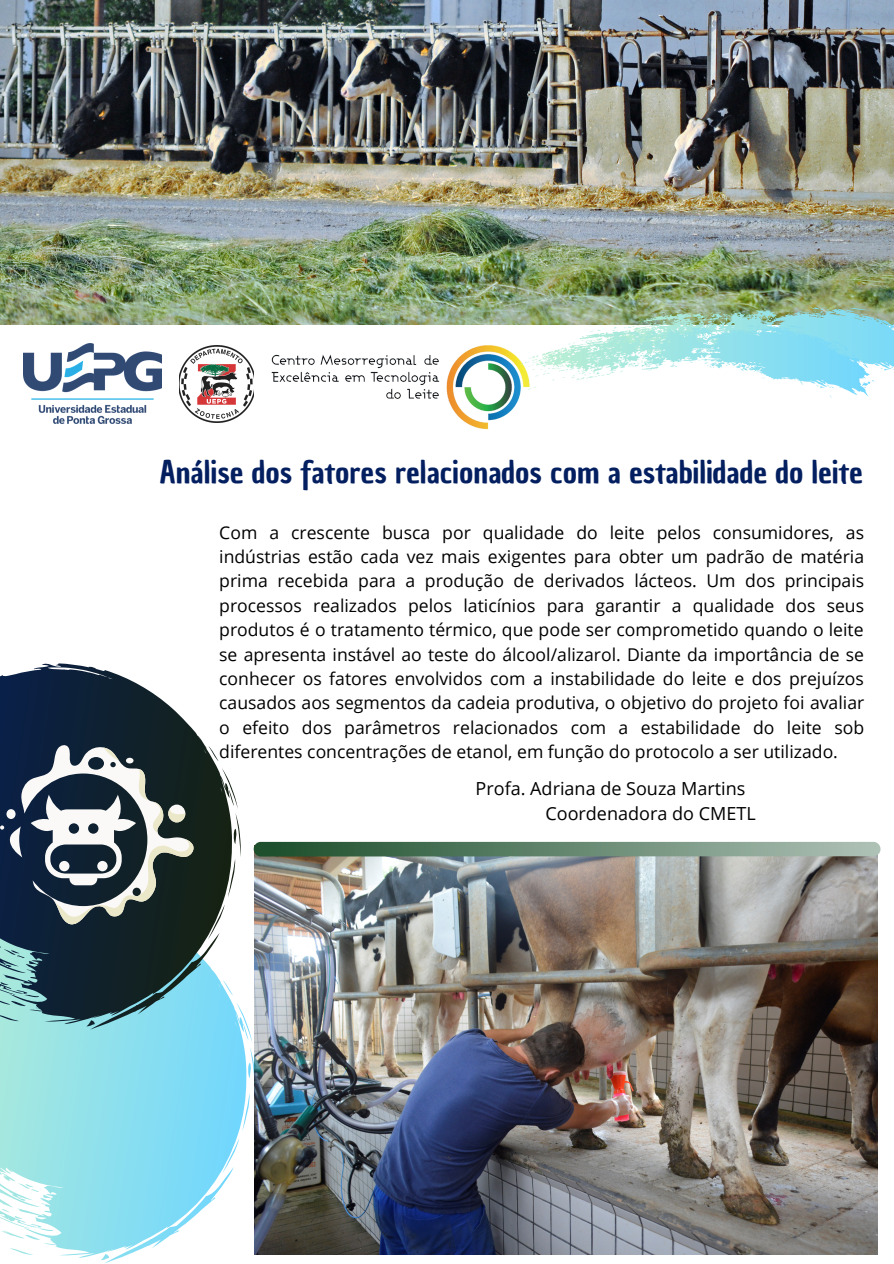
<style>
.page{position:relative;width:894px;height:1264px;background:#fff}
.page>*{position:absolute;margin:0;border:0;box-sizing:border-box;transform-origin:0 0}
.t1{font:30.3px "Chau Philomene One";color:#041f60}
.t2{font:18px "Open Sans";color:#000}
.t3{font:17.55px/24.3px "Open Sans";color:#000;text-align:justify}
</style>
<div class="page">
<img style="left:0;top:0;width:893px;height:324px">
<img style="left:24px;top:344px;width:137px;height:80px">
<img style="left:179px;top:345px;width:75px;height:77px">
<img style="left:271px;top:345px;width:249px;height:84px">
<svg style="left:0;top:1009px;width:255px;height:254px"></svg>
<svg style="left:0;top:663px;width:240px;height:366px"></svg>
<svg style="left:0;top:744px;width:194px;height:181px"></svg>
<div style="left:59px;top:860px;width:10px;height:11px;background:#faf9f7;border-radius:50%"></div>
<div style="left:97px;top:860px;width:11px;height:11px;background:#faf9f7;border-radius:50%"></div>
<svg style="left:520px;top:307px;width:373px;height:90px"></svg>
<img style="left:254px;top:853px;width:623px;height:401px">
<svg style="left:253px;top:841px;width:627px;height:15px;background:#6d8e78"></svg>
<p class="t1" style="left:159px;top:451px;width:704px">Análise dos fatores relacionados com a estabilidade do leite</p>
<p class="t3" style="left:219px;top:519px;width:646px">Com a crescente busca por qualidade do leite pelos consumidores, as indústrias estão cada vez mais exigentes para obter um padrão de matéria prima recebida para a produção de derivados lácteos. Um dos principais processos realizados pelos laticínios para garantir a qualidade dos seus produtos é o tratamento térmico, que pode ser comprometido quando o leite se apresenta instável ao teste do álcool/alizarol. Diante da importância de se conhecer os fatores envolvidos com a instabilidade do leite e dos prejuízos causados aos segmentos da cadeia produtiva, o objetivo do projeto foi avaliar o efeito dos parâmetros relacionados com a estabilidade do leite sob diferentes concentrações de etanol, em função do protocolo a ser utilizado.</p>
<p class="t2" style="left:475px;top:775px;width:271px">Profa. Adriana de Souza Martins</p>
<p class="t2" style="left:545px;top:800px;width:212px">Coordenadora do CMETL</p>
</div>
